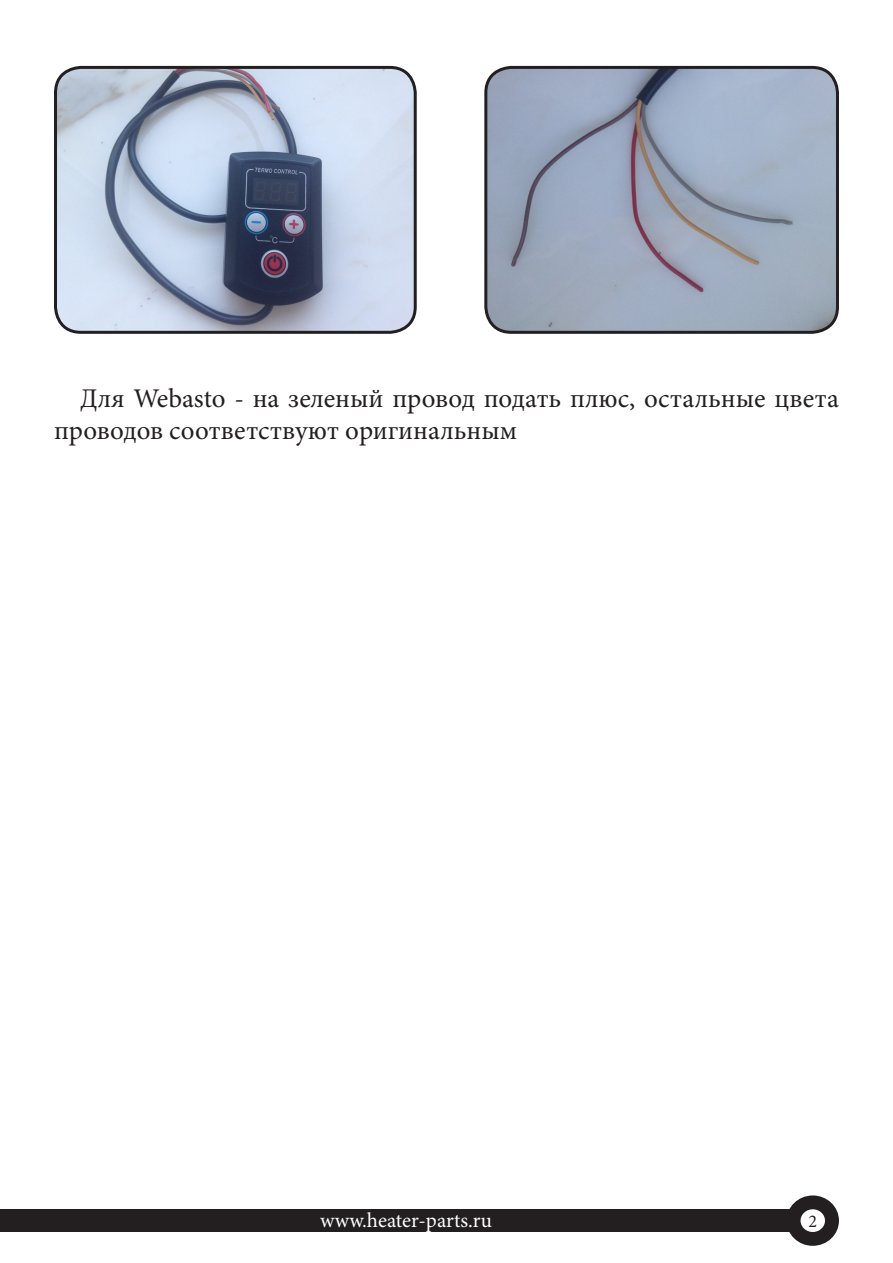
<style>
.page{position:relative;width:893px;height:1263px;background:#fff}
.page>*{position:absolute;margin:0;border:0;box-sizing:border-box;transform-origin:0 0}
.t1{font:27px/32.4px "Minion Pro";color:#231f20}
.t2{font:21px "Minion Pro";letter-spacing:.005em;color:#fff}
.t3{font:18px "Minion Pro";color:#231f20}
</style>
<div class="page">
<div style="left:0;top:1209px;width:812px;height:23px;background:#231f20"></div>
<div style="left:786px;top:1195px;width:53px;height:51px;background:#231f20;border-radius:50%"></div>
<div style="left:800px;top:1209px;width:25px;height:23px;background:#fff;border-radius:50%"></div>
<img style="left:56px;top:67px;width:358px;height:264px">
<div style="left:54px;top:66px;width:363px;height:268px;border:3px solid #231f20;border-radius:26px"></div>
<img style="left:487px;top:67px;width:349px;height:264px">
<div style="left:484px;top:66px;width:355px;height:268px;border:3px solid #231f20;border-radius:26px"></div>
<p class="t1" style="left:54px;top:382px;width:787px;text-indent:26px">Для Webasto - на зеленый провод подать плюс, остальные цвета проводов соответствуют оригинальным</p>
<p class="t2" style="left:320px;top:1206px;width:174px">www.heater-parts.ru</p>
<p class="t3" style="left:808px;top:1209px;width:10px">2</p>
</div>
